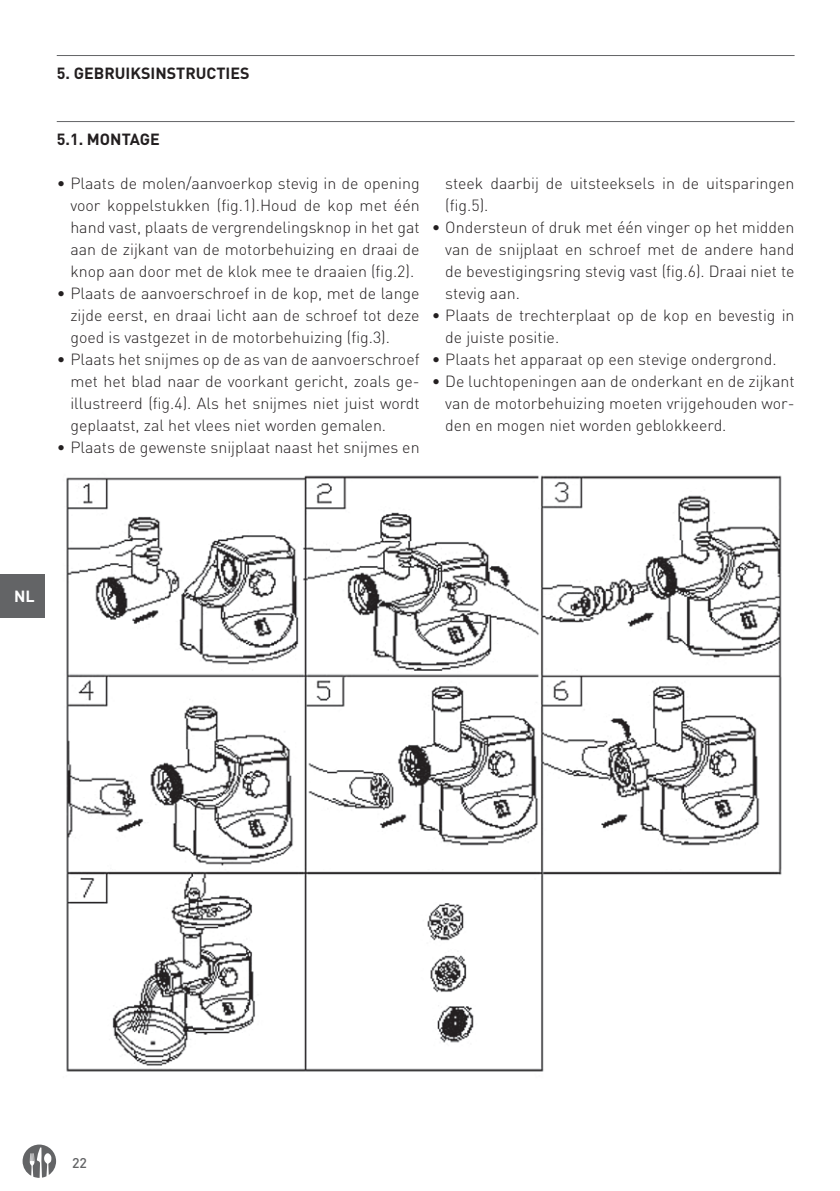
<style>
.page{position:relative;width:840px;height:1191px;background:#fff}
.page>*{position:absolute;margin:0;border:0;box-sizing:border-box;transform-origin:0 0}
.t1{font:300 16px/22px "DIN Pro";color:#231f20;text-align:justify}
.t2{font:700 16px "DIN Pro";color:#231f20}
.t3{font:700 16px "DIN Pro";color:#fff}
.t4{font:500 14px "DIN Pro";color:#636466}
</style>
<div class="page">
<svg style="left:23px;top:1144px;width:33px;height:33px"></svg>
<div style="left:0;top:574px;width:44px;height:43px;background:#636466"></div>
<hr style="left:57px;top:55px;width:737px;height:1px;background:#636466">
<hr style="left:57px;top:121px;width:737px;height:1px;background:#636466">
<img style="left:66px;top:475px;width:716px;height:597px">
<p class="t2" style="left:57px;top:67px;width:194px">5. GEBRUIKSINSTRUCTIES</p>
<p class="t2" style="left:57px;top:133px;width:104px">5.1. MONTAGE</p>
<p class="t1" style="left:70px;top:174px;width:350px;text-indent:-14px">• Plaats de molen/aanvoerkop stevig in de opening voor koppelstukken (fig.1).Houd de kop met één hand vast, plaats de vergrendelingsknop in het gat aan de zijkant van de motorbehuizing en draai de knop aan door met de klok mee te draaien (fig.2).</p>
<p class="t1" style="left:70px;top:284px;width:350px;text-indent:-14px">• Plaats de aanvoerschroef in de kop, met de lange zijde eerst, en draai licht aan de schroef tot deze goed is vastgezet in de motorbehuizing (fig.3).</p>
<p class="t1" style="left:70px;top:350px;width:350px;text-indent:-14px">• Plaats het snijmes op de as van de aanvoerschroef met het blad naar de voorkant gericht, zoals ge&shy;illustreerd (fig.4). Als het snijmes niet juist wordt geplaatst, zal het vlees niet worden gemalen.</p>
<p class="t1" style="left:57px;top:438px;width:364px">• Plaats de gewenste snijplaat naast het snijmes en</p>
<p class="t1" style="left:445px;top:174px;width:350px">steek daarbij de uitsteeksels in de uitsparingen (fig.5).</p>
<p class="t1" style="left:445px;top:218px;width:350px;text-indent:-14px">• Ondersteun of druk met één vinger op het midden van de snijplaat en schroef met de andere hand de bevestigingsring stevig vast (fig.6). Draai niet te stevig aan.</p>
<p class="t1" style="left:445px;top:306px;width:350px;text-indent:-14px">• Plaats de trechterplaat op de kop en bevestig in de juiste positie.</p>
<p class="t1" style="left:431px;top:350px;width:346px">• Plaats het apparaat op een stevige ondergrond.</p>
<p class="t1" style="left:445px;top:372px;width:350px;text-indent:-14px">• De luchtopeningen aan de onderkant en de zijkant van de motorbehuizing moeten vrijgehouden wor&shy;den en mogen niet worden geblokkeerd.</p>
<p class="t3" style="left:14px;top:590px;width:22px">NL</p>
<p class="t4" style="left:72px;top:1157px;width:16px">22</p>
</div>
